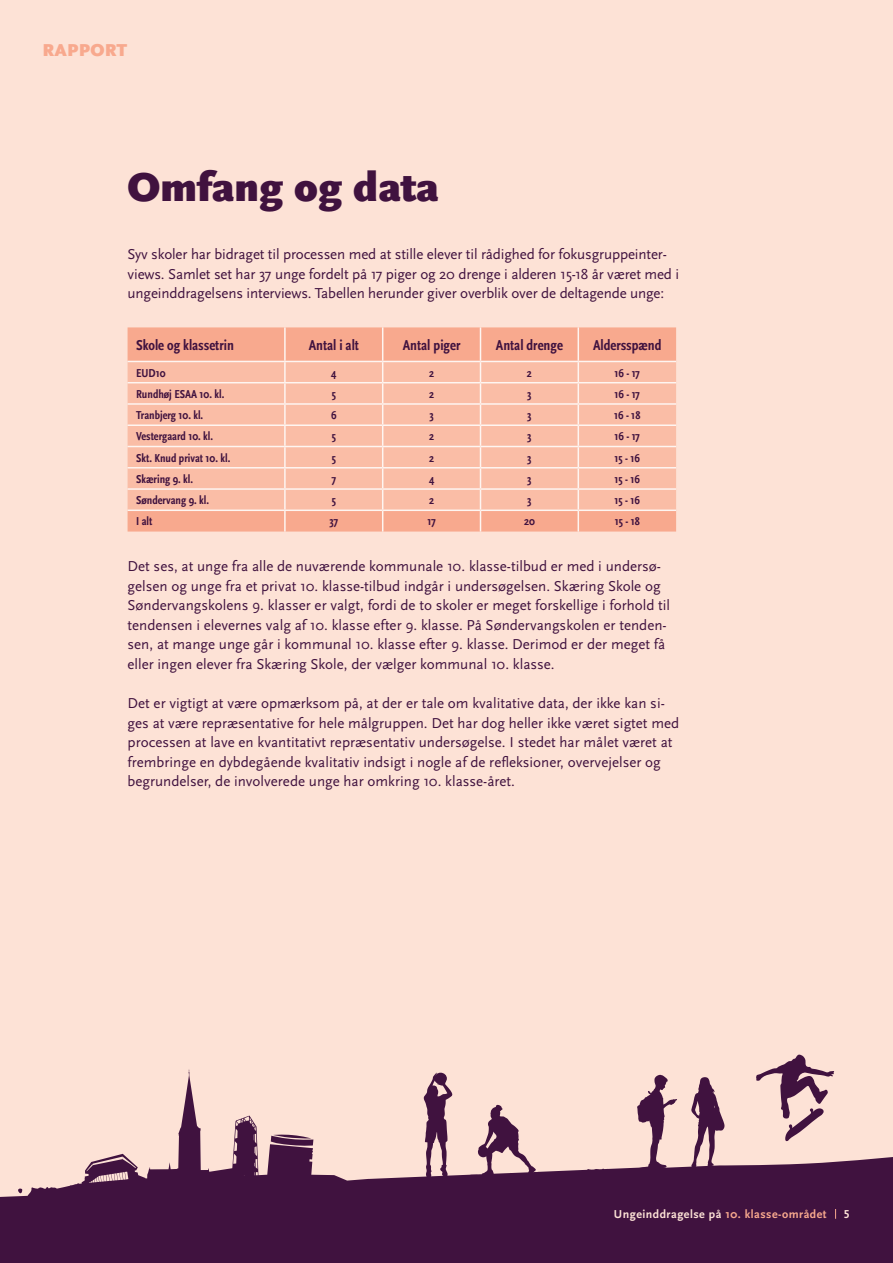
<style>
.page{position:relative;width:893px;height:1263px;background:#fde2d6}
.page>*{position:absolute;margin:0;border:0;box-sizing:border-box;transform-origin:0 0}
.t1{font:900 42px "Scala Sans OT";color:#40123f}
.t2{font:900 18px "Scala Sans OT";letter-spacing:.01em;color:#f8a98e}
.t3{font:15px/19.5px "Scala Sans OT";color:#40123f}
.t4{font:700 condensed 15px "Scala Sans OT";color:#40123f}
.t5{font:700 condensed 12px "Scala Sans OT";color:#40123f}
.t6{font:700 12px "Scala Sans OT";letter-spacing:.04em;color:#fde2d6}
.s1{color:#f8a98e}
</style>
<div class="page">
<svg style="left:0;top:1069px;width:489px;height:194px"></svg>
<svg style="left:489px;top:1054px;width:404px;height:209px;fill:#40123f"></svg>
<div style="left:128px;top:327px;width:548px;height:204px;background:#f8a98e"></div>
<div style="left:128px;top:362px;width:548px;height:147px;background:#fabda6"></div>
<hr style="left:284px;top:327px;width:2px;height:34px;background:#fef5f1">
<hr style="left:382px;top:327px;width:1px;height:34px;background:#fef5f1">
<hr style="left:480px;top:327px;width:1px;height:34px;background:#fef5f1">
<hr style="left:578px;top:327px;width:1px;height:34px;background:#fef5f1">
<hr style="left:128px;top:361px;width:157px;height:1px;background:#fef5f1">
<hr style="left:285px;top:361px;width:98px;height:1px;background:#fef5f1">
<hr style="left:284px;top:362px;width:2px;height:20px;background:#fef5f1">
<hr style="left:383px;top:361px;width:97px;height:1px;background:#fef5f1">
<hr style="left:480px;top:361px;width:98px;height:1px;background:#fef5f1">
<hr style="left:578px;top:361px;width:98px;height:1px;background:#fef5f1">
<hr style="left:128px;top:382px;width:157px;height:1px;background:#fef5f1">
<hr style="left:285px;top:382px;width:98px;height:1px;background:#fef5f1">
<hr style="left:284px;top:383px;width:2px;height:20px;background:#fef5f1">
<hr style="left:383px;top:382px;width:97px;height:1px;background:#fef5f1">
<hr style="left:480px;top:382px;width:98px;height:1px;background:#fef5f1">
<hr style="left:578px;top:382px;width:98px;height:1px;background:#fef5f1">
<hr style="left:128px;top:403px;width:157px;height:2px;background:#fef5f1">
<hr style="left:285px;top:403px;width:98px;height:2px;background:#fef5f1">
<svg style="left:284px;top:405px;width:2px;height:19px"></svg>
<hr style="left:383px;top:403px;width:97px;height:2px;background:#fef5f1">
<hr style="left:480px;top:403px;width:98px;height:2px;background:#fef5f1">
<hr style="left:578px;top:403px;width:98px;height:2px;background:#fef5f1">
<hr style="left:128px;top:424px;width:157px;height:2px;background:#fef5f1">
<hr style="left:285px;top:424px;width:98px;height:2px;background:#fef5f1">
<hr style="left:284px;top:426px;width:2px;height:20px;background:#fef5f1">
<hr style="left:383px;top:424px;width:97px;height:2px;background:#fef5f1">
<hr style="left:480px;top:424px;width:98px;height:2px;background:#fef5f1">
<hr style="left:578px;top:424px;width:98px;height:2px;background:#fef5f1">
<hr style="left:128px;top:446px;width:157px;height:1px;background:#fef5f1">
<hr style="left:285px;top:446px;width:98px;height:1px;background:#fef5f1">
<hr style="left:284px;top:447px;width:2px;height:20px;background:#fef5f1">
<hr style="left:383px;top:446px;width:97px;height:1px;background:#fef5f1">
<hr style="left:480px;top:446px;width:98px;height:1px;background:#fef5f1">
<hr style="left:578px;top:446px;width:98px;height:1px;background:#fef5f1">
<hr style="left:128px;top:467px;width:157px;height:1px;background:#fef5f1">
<hr style="left:285px;top:467px;width:98px;height:1px;background:#fef5f1">
<hr style="left:284px;top:468px;width:2px;height:20px;background:#fef5f1">
<hr style="left:383px;top:467px;width:97px;height:1px;background:#fef5f1">
<hr style="left:480px;top:467px;width:98px;height:1px;background:#fef5f1">
<hr style="left:578px;top:467px;width:98px;height:1px;background:#fef5f1">
<hr style="left:128px;top:488px;width:157px;height:2px;background:#fef5f1">
<hr style="left:285px;top:488px;width:98px;height:2px;background:#fef5f1">
<svg style="left:284px;top:490px;width:2px;height:19px"></svg>
<hr style="left:383px;top:488px;width:97px;height:2px;background:#fef5f1">
<hr style="left:480px;top:488px;width:98px;height:2px;background:#fef5f1">
<hr style="left:578px;top:488px;width:98px;height:2px;background:#fef5f1">
<hr style="left:128px;top:509px;width:157px;height:2px;background:#fef5f1">
<hr style="left:285px;top:509px;width:98px;height:2px;background:#fef5f1">
<hr style="left:284px;top:511px;width:2px;height:20px;background:#fef5f1">
<hr style="left:383px;top:509px;width:97px;height:2px;background:#fef5f1">
<svg style="left:382px;top:362px;width:1px;height:169px"></svg>
<hr style="left:480px;top:509px;width:98px;height:2px;background:#fef5f1">
<svg style="left:480px;top:362px;width:1px;height:169px"></svg>
<hr style="left:578px;top:509px;width:98px;height:2px;background:#fef5f1">
<svg style="left:578px;top:362px;width:1px;height:169px"></svg>
<p class="t2" style="left:43px;top:40px;width:86px">RAPPORT</p>
<h1 class="t1" style="left:128px;top:163px;width:312px">Omfang og data</h1>
<p class="t3" style="left:128px;top:245px;width:553px">Syv skoler har bidraget til processen med at stille elever til rådighed for fokusgruppeinter&shy;views. Samlet set har 37 unge fordelt på 17 piger og 20 drenge i alderen 15-18 år været med i ungeinddragelsens interviews. Tabellen herunder giver overblik over de deltagende unge:</p>
<p class="t4" style="left:136px;top:337px;width:99px">Skole og klassetrin</p>
<p class="t4" style="left:309px;top:337px;width:52px">Antal i alt</p>
<p class="t4" style="left:403px;top:337px;width:59px">Antal piger</p>
<p class="t4" style="left:496px;top:337px;width:69px">Antal drenge</p>
<p class="t4" style="left:593px;top:337px;width:70px">Aldersspænd</p>
<p class="t5" style="left:136px;top:366px;width:31px">EUD10</p>
<p class="t5" style="left:331px;top:366px;width:7px">4</p>
<p class="t5" style="left:429px;top:366px;width:7px">2</p>
<p class="t5" style="left:527px;top:366px;width:7px">2</p>
<p class="t5" style="left:614px;top:366px;width:27px">16 - 17</p>
<p class="t5" style="left:136px;top:387px;width:90px">Rundhøj ESAA 10. kl.</p>
<p class="t5" style="left:332px;top:387px;width:6px">5</p>
<p class="t5" style="left:429px;top:387px;width:7px">2</p>
<p class="t5" style="left:527px;top:387px;width:6px">3</p>
<p class="t5" style="left:614px;top:387px;width:27px">16 - 17</p>
<p class="t5" style="left:136px;top:408px;width:69px">Tranbjerg 10. kl.</p>
<p class="t5" style="left:331px;top:408px;width:7px">6</p>
<p class="t5" style="left:429px;top:408px;width:6px">3</p>
<p class="t5" style="left:527px;top:408px;width:6px">3</p>
<p class="t5" style="left:614px;top:408px;width:28px">16 - 18</p>
<p class="t5" style="left:136px;top:430px;width:78px">Vestergaard 10. kl.</p>
<p class="t5" style="left:332px;top:430px;width:6px">5</p>
<p class="t5" style="left:429px;top:430px;width:7px">2</p>
<p class="t5" style="left:527px;top:430px;width:6px">3</p>
<p class="t5" style="left:614px;top:430px;width:27px">16 - 17</p>
<p class="t5" style="left:136px;top:451px;width:96px">Skt. Knud privat 10. kl.</p>
<p class="t5" style="left:332px;top:451px;width:6px">5</p>
<p class="t5" style="left:429px;top:451px;width:7px">2</p>
<p class="t5" style="left:527px;top:451px;width:6px">3</p>
<p class="t5" style="left:614px;top:451px;width:27px">15 - 16</p>
<p class="t5" style="left:136px;top:472px;width:58px">Skæring 9. kl.</p>
<p class="t5" style="left:331px;top:472px;width:6px">7</p>
<p class="t5" style="left:429px;top:472px;width:7px">4</p>
<p class="t5" style="left:527px;top:472px;width:6px">3</p>
<p class="t5" style="left:614px;top:472px;width:27px">15 - 16</p>
<p class="t5" style="left:136px;top:493px;width:74px">Søndervang 9. kl.</p>
<p class="t5" style="left:332px;top:493px;width:6px">5</p>
<p class="t5" style="left:429px;top:493px;width:7px">2</p>
<p class="t5" style="left:527px;top:493px;width:6px">3</p>
<p class="t5" style="left:614px;top:493px;width:27px">15 - 16</p>
<p class="t5" style="left:136px;top:515px;width:18px">I alt</p>
<p class="t5" style="left:329px;top:515px;width:10px">37</p>
<p class="t5" style="left:427px;top:515px;width:10px">17</p>
<p class="t5" style="left:524px;top:515px;width:12px">20</p>
<p class="t5" style="left:615px;top:515px;width:27px">15 - 18</p>
<p class="t3" style="left:128px;top:557px;width:544px">Det ses, at unge fra alle de nuværende kommunale 10. klasse-tilbud er med i undersø&shy;gelsen og unge fra et privat 10. klasse-tilbud indgår i undersøgelsen. Skæring Skole og Søndervangskolens 9. klasser er valgt, fordi de to skoler er meget forskellige i forhold til tendensen i elevernes valg af 10. klasse efter 9. klasse. På Søndervangskolen er tenden&shy;sen, at mange unge går i kommunal 10. klasse efter 9. klasse. Derimod er der meget få eller ingen elever fra Skæring Skole, der vælger kommunal 10. klasse.</p>
<p class="t3" style="left:128px;top:694px;width:553px">Det er vigtigt at være opmærksom på, at der er tale om kvalitative data, der ikke kan si&shy;ges at være repræsentative for hele målgruppen. Det har dog heller ikke været sigtet med processen at lave en kvantitativt repræsentativ undersøgelse. I stedet har målet været at frembringe en dybdegående kvalitativ indsigt i nogle af de refleksioner, overvejelser og begrundelser, de involverede unge har omkring 10. klasse-året.</p>
<p class="t6" style="left:614px;top:1207px;width:214px">Ungeinddragelse på <span class="s1">10. klasse-området</span></p>
<p class="t6" style="left:844px;top:1207px;width:7px">5</p>
</div>
